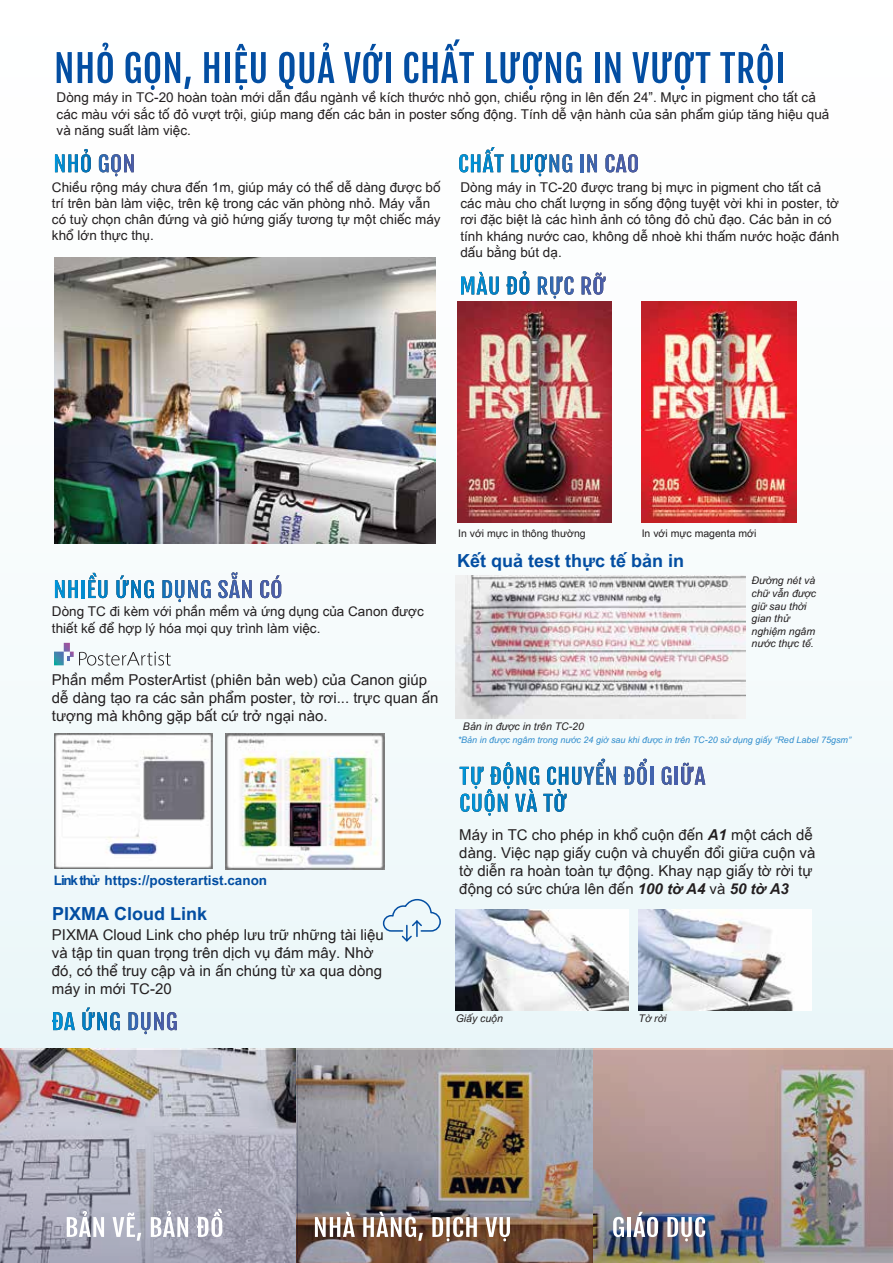
<style>
.page{position:relative;width:893px;height:1263px;background:#fff}
.page>*{position:absolute;margin:0;border:0;box-sizing:border-box;transform-origin:0 0}
.t1{font:18px "SVN Arial 2 bold";color:#034ea2}
.t2{font:15px/18px "SVN Arial 2";color:#231f20}
.t3{font:13.5px/16.2px "SVN Arial 2";color:#231f20}
.t4{font:13.5px "SVN Arial 2 bold";color:#034ea2}
.t5{font:10.5px/12.6px "SVN Arial 2 italic";color:#231f20}
.t6{font:10.5px "SVN Arial 2";color:#231f20}
.t7{font:9px "SVN Arial 2 italic";color:#308dcd}
.s1{font-family:"SVN Arial 2 bolditalic"}
</style>
<div class="page">
<div style="left:0;top:0;width:893px;height:1263px;background:linear-gradient(to right,#f5fbfc,#f7fbfb)"></div>
<svg style="left:57px;top:52px;width:15px;height:31px"></svg>
<svg style="left:78px;top:43px;width:35px;height:40px"></svg>
<svg style="left:126px;top:52px;width:65px;height:38px"></svg>
<svg style="left:204px;top:52px;width:15px;height:31px"></svg>
<div style="left:225px;top:52px;width:5px;height:31px;background:#034ea2"></div>
<svg style="left:235px;top:44px;width:31px;height:46px"></svg>
<svg style="left:279px;top:43px;width:55px;height:46px"></svg>
<svg style="left:344px;top:44px;width:38px;height:39px"></svg>
<div style="left:386px;top:52px;width:5px;height:31px;background:#034ea2"></div>
<svg style="left:404px;top:39px;width:70px;height:44px"></svg>
<svg style="left:486px;top:52px;width:95px;height:38px"></svg>
<hr style="left:595px;top:52px;width:4px;height:31px;background:#034ea2">
<svg style="left:605px;top:52px;width:15px;height:31px"></svg>
<svg style="left:632px;top:52px;width:78px;height:38px"></svg>
<svg style="left:720px;top:44px;width:53px;height:46px"></svg>
<div style="left:778px;top:52px;width:5px;height:31px;background:#034ea2"></div>
<img style="left:456px;top:910px;width:173px;height:100px">
<img style="left:457px;top:897px;width:170px;height:98px">
<img style="left:639px;top:909px;width:172px;height:101px">
<svg style="left:640px;top:897px;width:170px;height:98px"></svg>
<svg style="left:382px;top:898px;width:60px;height:61px;background:#dbeaf2"></svg>
<img style="left:54px;top:733px;width:159px;height:136px">
<img style="left:226px;top:733px;width:158px;height:136px">
<img style="left:457px;top:302px;width:155px;height:221px">
<img style="left:642px;top:302px;width:154px;height:221px">
<img style="left:455px;top:575px;width:291px;height:143px">
<img style="left:54px;top:258px;width:382px;height:286px">
<svg style="left:0;top:1050px;width:298px;height:213px;background:#aca8b2"></svg>
<img style="left:298px;top:1050px;width:297px;height:213px">
<img style="left:595px;top:1050px;width:298px;height:213px">
<svg style="left:67px;top:1211px;width:37px;height:26px"></svg>
<svg style="left:113px;top:1212px;width:28px;height:29px"></svg>
<svg style="left:151px;top:1211px;width:37px;height:26px"></svg>
<svg style="left:197px;top:1209px;width:25px;height:28px"></svg>
<svg style="left:315px;top:1212px;width:40px;height:25px"></svg>
<svg style="left:363px;top:1212px;width:60px;height:29px"></svg>
<svg style="left:432px;top:1217px;width:45px;height:24px"></svg>
<svg style="left:485px;top:1217px;width:25px;height:24px"></svg>
<svg style="left:613px;top:1217px;width:11px;height:20px"></svg>
<hr style="left:627px;top:1217px;width:4px;height:20px;background:#fff">
<svg style="left:633px;top:1212px;width:25px;height:25px"></svg>
<svg style="left:667px;top:1217px;width:38px;height:24px"></svg>
<svg style="left:55px;top:149px;width:36px;height:23px"></svg>
<svg style="left:99px;top:154px;width:35px;height:22px"></svg>
<svg style="left:55px;top:580px;width:23px;height:18px"></svg>
<hr style="left:82px;top:580px;width:3px;height:18px;background:#008bd0">
<svg style="left:88px;top:573px;width:19px;height:25px"></svg>
<svg style="left:116px;top:575px;width:38px;height:23px"></svg>
<svg style="left:162px;top:580px;width:49px;height:22px"></svg>
<svg style="left:218px;top:572px;width:34px;height:26px"></svg>
<svg style="left:260px;top:575px;width:21px;height:23px"></svg>
<svg style="left:459px;top:147px;width:45px;height:25px"></svg>
<svg style="left:511px;top:154px;width:61px;height:22px"></svg>
<hr style="left:581px;top:154px;width:3px;height:18px;background:#3a67b1">
<svg style="left:587px;top:154px;width:10px;height:18px"></svg>
<svg style="left:605px;top:154px;width:33px;height:18px"></svg>
<svg style="left:461px;top:272px;width:38px;height:23px"></svg>
<svg style="left:507px;top:271px;width:22px;height:24px"></svg>
<svg style="left:538px;top:276px;width:36px;height:22px"></svg>
<svg style="left:582px;top:273px;width:24px;height:22px"></svg>
<svg style="left:54px;top:643px;width:117px;height:23px"></svg>
<hr style="left:674px;top:767px;width:3px;height:18px;background:#231f20">
<svg style="left:624px;top:759px;width:23px;height:26px"></svg>
<hr style="left:650px;top:767px;width:3px;height:18px;background:#4263ae">
<svg style="left:662px;top:767px;width:9px;height:18px"></svg>
<hr style="left:675px;top:767px;width:3px;height:18px;background:#4860ac">
<svg style="left:681px;top:763px;width:24px;height:22px"></svg>
<svg style="left:460px;top:759px;width:156px;height:57px"></svg>
<svg style="left:52px;top:1012px;width:23px;height:18px"></svg>
<svg style="left:82px;top:1007px;width:38px;height:23px"></svg>
<svg style="left:128px;top:1012px;width:49px;height:22px"></svg>
<p class="t3" style="left:57px;top:89px;width:774px">Dòng máy in TC-20 hoàn toàn mới dẫn đầu ngành về kích thước nhỏ gọn, chiều rộng in lên đến 24”. Mực in pigment cho tất cả các màu với sắc tố đỏ vượt trội, giúp mang đến các bản in poster sống động. Tính dễ vận hành của sản phẩm giúp tăng hiệu quả và năng suất làm việc.</p>
<p class="t3" style="left:52px;top:178px;width:390px">Chiều rộng máy chưa đến 1m, giúp máy có thể dễ dàng được bố trí trên bàn làm việc, trên kệ trong các văn phòng nhỏ. Máy vẫn có tuỳ chọn chân đứng và giỏ hứng giấy tương tự một chiếc máy khổ lớn thực thụ.</p>
<p class="t3" style="left:460px;top:178px;width:380px">Dòng máy in TC-20 được trang bị mực in pigment cho tất cả các màu cho chất lượng in sống động tuyệt vời khi in poster, tờ rơi đặc biệt là các hình ảnh có tông đỏ chủ đạo. Các bản in có tính kháng nước cao, không dễ nhoè khi thấm nước hoặc đánh dấu bằng bút dạ.</p>
<p class="t3" style="left:52px;top:602px;width:373px">Dòng TC đi kèm với phần mềm và ứng dụng của Canon được thiết kế để hợp lý hóa mọi quy trình làm việc.</p>
<p class="t2" style="left:52px;top:669px;width:388px">Phần mềm PosterArtist (phiên bản web) của Canon giúp dễ dàng tạo ra các sản phẩm poster, tờ rơi... trực quan ấn tượng mà không gặp bất cứ trở ngại nào.</p>
<p class="t6" style="left:642px;top:525px;width:116px">In với mực magenta mới</p>
<p class="t5" style="left:751px;top:573px;width:66px">Đường nét và chữ vẫn được giữ sau thời gian thử nghiệm ngâm nước thực tế.</p>
<p class="t6" style="left:458px;top:525px;width:129px">In với mực in thông thường</p>
<h1 class="t1" style="left:457px;top:548px;width:229px">Kết quả test thực tế bản in</h1>
<p class="t5" style="left:463px;top:719px;width:122px">Bản in được in trên TC-20</p>
<p class="t7" style="left:458px;top:733px;width:395px">*Bản in được ngâm trong nước 24 giờ sau khi được in trên TC-20 sử dụng giấy “Red Label 75gsm”</p>
<p class="t4" style="left:54px;top:870px;width:215px">Linkthử https://posterartist.canon</p>
<h1 class="t1" style="left:52px;top:901px;width:157px">PIXMA Cloud Link</h1>
<p class="t2" style="left:52px;top:924px;width:333px">PIXMA Cloud Link cho phép lưu trữ những tài liệu và tập tin quan trọng trên dịch vụ đám mây. Nhờ đó, có thể truy cập và in ấn chúng từ xa qua dòng máy in mới TC-20</p>
<p class="t2" style="left:459px;top:825px;width:358px">Máy in TC cho phép in khổ cuộn đến <span class="s1">A1</span> một cách dễ dàng. Việc nạp giấy cuộn và chuyển đổi giữa cuộn và tờ diễn ra hoàn toàn tự động. Khay nạp giấy tờ rời tự động có sức chứa lên đến <span class="s1">100 tờ A4</span> và <span class="s1">50 tờ A3</span></p>
<p class="t5" style="left:456px;top:1011px;width:49px">Giấy cuộn</p>
<p class="t5" style="left:639px;top:1011px;width:29px">Tờ rời</p>
</div>
